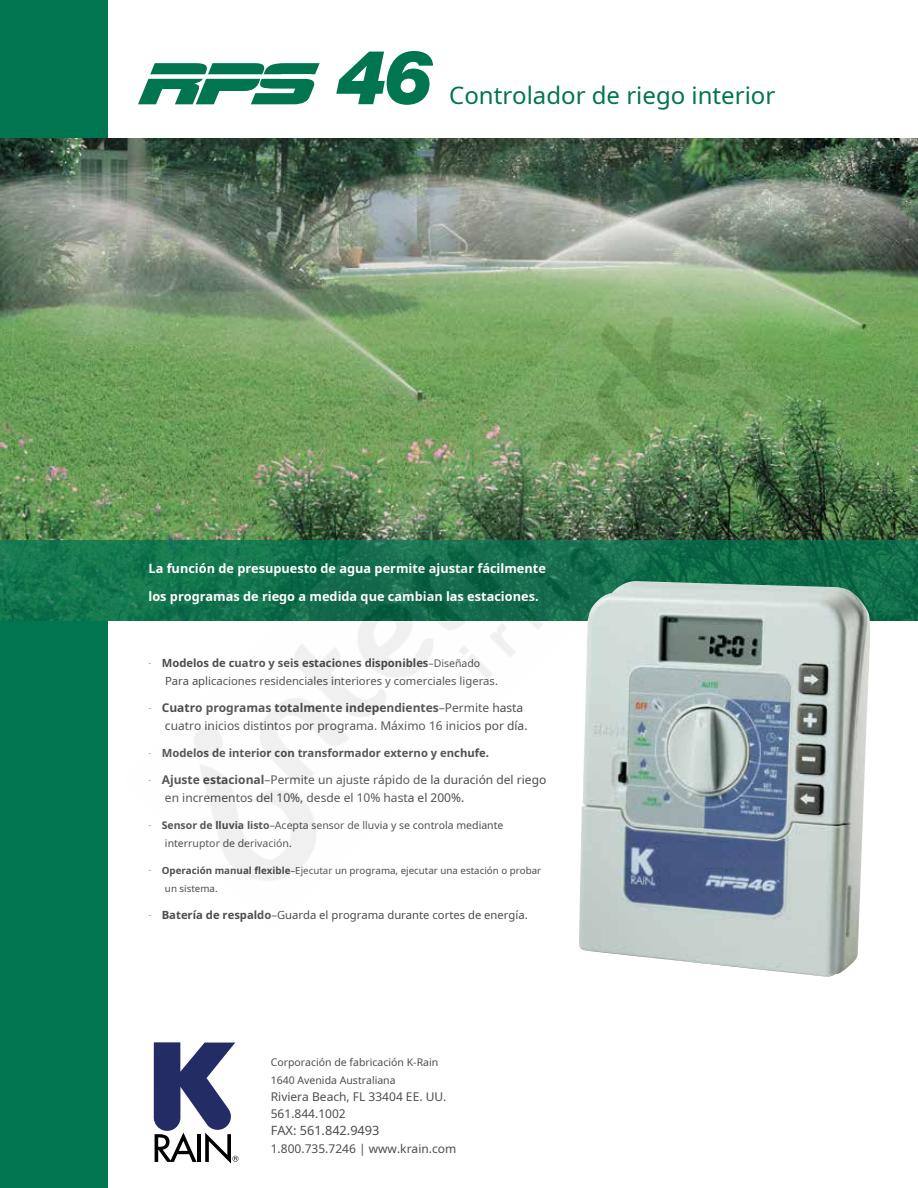
<style>
.page{position:relative;width:918px;height:1188px;background:#fff}
.page>*{position:absolute;margin:0;border:0;box-sizing:border-box;transform-origin:0 0}
.t1{font:24px "Noto Sans";color:#007550}
.t2{font:700 12.75px "Noto Sans";color:#fff}
.t3{font:12.75px "Noto Sans";color:#4d4d4f}
.t4{font:12px/18px "Noto Sans";color:#4d4d4f}
.t5{font:11.25px/18px "Noto Sans";color:#4d4d4f}
.t6{font:700 11.25px "Noto Sans";color:#4d4d4f}
.t7{font:10.5px/18px "Noto Sans";color:#4d4d4f}
.t8{font:9.75px/18px "Noto Sans";color:#4d4d4f}
.s1{font-size:9px;color:#6aab96}
.s2{font-weight:700}
.s3{font-size:10.5px}
.s4{font-weight:400;font-size:9px;color:#6aab96}
</style>
<div class="page">
<div style="left:0;top:0;width:108px;height:1188px;background:#007550"></div>
<img style="left:0;top:138px;width:918px;height:403px">
<svg style="left:0;top:541px;width:918px;height:80px;fill:#12744c"></svg>
<svg style="left:154px;top:1042px;width:84px;height:121px"></svg>
<img style="left:579px;top:581px;width:291px;height:396px">
<svg style="left:138px;top:63px;width:182px;height:41px"></svg>
<div style="left:146px;top:74px;width:165px;height:5px;background:#fff"></div>
<svg style="left:336px;top:51px;width:97px;height:54px"></svg>
<img style="left:124px;top:259px;width:670px;height:670px">
<h1 class="t1" style="left:449px;top:78px;width:328px">Controlador de riego interior</h1>
<p class="t2" style="left:149px;top:559px;width:399px">La función de presupuesto de agua permite ajustar fácilmente</p>
<p class="t2" style="left:148px;top:587px;width:392px">los programas de riego a medida que cambian las estaciones.</p>
<p class="t5" style="left:165px;top:654px;width:335px;text-indent:-17px"><span class="s1">-</span> <span class="s2">Modelos de cuatro y seis estaciones disponibles</span><span class="s3">–Diseñado<br></span>Para aplicaciones residenciales interiores y comerciales ligeras.</p>
<p class="t4" style="left:165px;top:699px;width:364px;text-indent:-16px"><span class="s1">-</span> <span class="s2">Cuatro programas totalmente independientes</span>–Permite hasta cuatro inicios distintos por programa. Máximo 16 inicios por día.</p>
<p class="t6" style="left:148px;top:745px;width:342px"><span class="s4">-</span> Modelos de interior con transformador externo y enchufe.</p>
<p class="t4" style="left:165px;top:771px;width:383px;text-indent:-16px"><span class="s1">-</span> <span class="s2">Ajuste estacional</span>–Permite un ajuste rápido de la duración del riego en incrementos del 10%, desde el 10% hasta el 200%.</p>
<p class="t7" style="left:165px;top:816px;width:340px;text-indent:-16px"><span class="s1">-</span> <span class="s2">Sensor de lluvia listo</span>–Acepta sensor de lluvia y se controla mediante interruptor de derivación.</p>
<p class="t8" style="left:165px;top:861px;width:378px;text-indent:-16px"><sup>-</sup> <span class="s2">Operación manual flexible</span>–Ejecutar un programa, ejecutar una estación o probar un sistema.</p>
<p class="t5" style="left:148px;top:906px;width:381px"><span class="s1">-</span> <span class="s2">Batería de respaldo</span>–Guarda el programa durante cortes de energía.</p>
<p class="t7" style="left:271px;top:1054px;width:169px;line-height:17.2px">Corporación de fabricación K-Rain<br>1640 Avenida Australiana</p>
<p class="t4" style="left:271px;top:1088px;width:177px;line-height:17.2px">Riviera Beach, FL 33404 EE. UU.<br>561.844.1002</p>
<p class="t3" style="left:271px;top:1122px;width:110px">FAX: 561.842.9493</p>
<p class="t4" style="left:271px;top:1139px;width:187px">1.800.735.7246 | www.krain.com</p>
</div>
